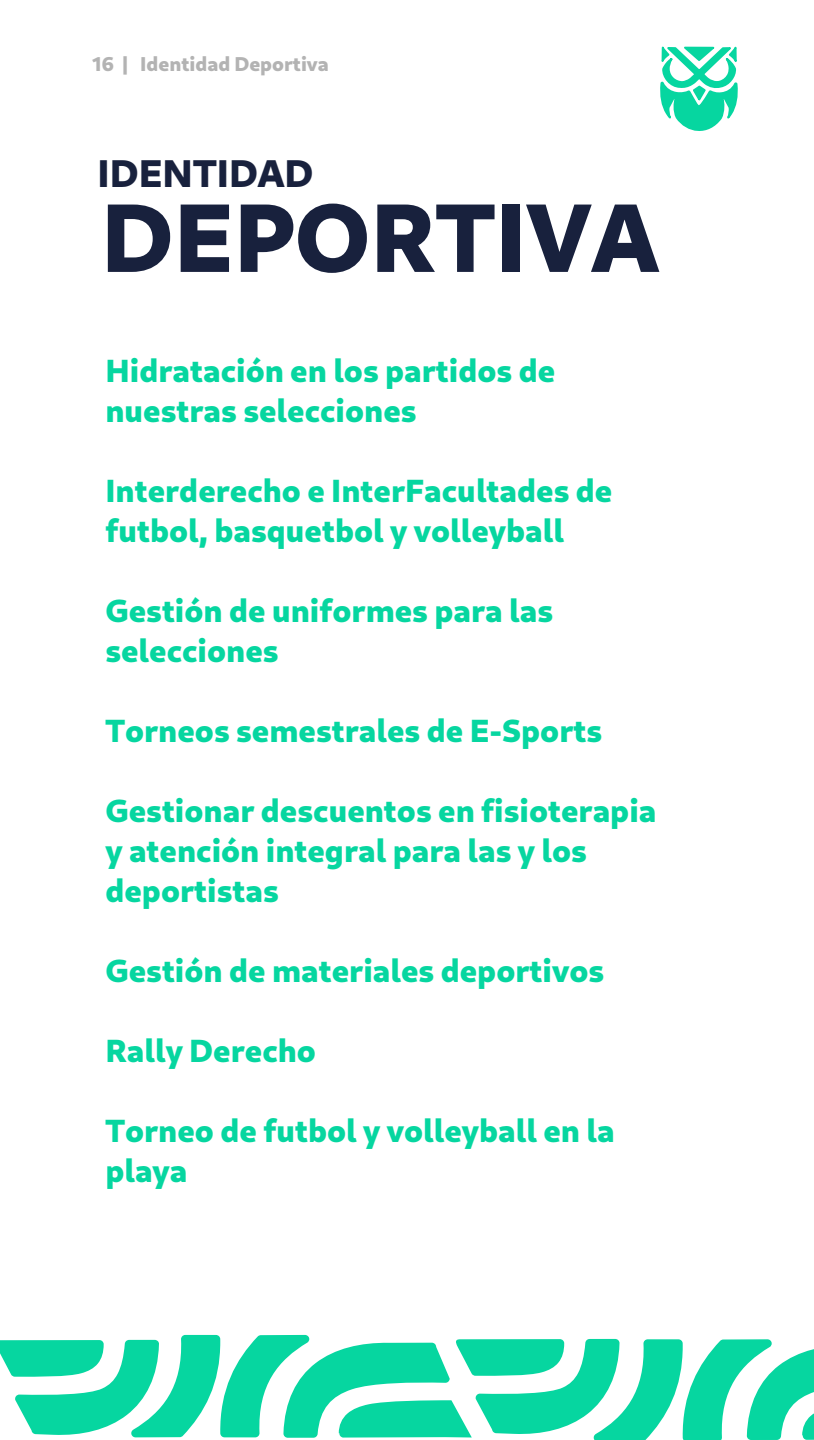
<style>
.page{position:relative;width:814px;height:1440px;background:#fff}
.page>*{position:absolute;margin:0;border:0;box-sizing:border-box;transform-origin:0 0}
.t1{font:97.1px "Cairo Font 0 0";color:#18213d}
.t2{font:38.6px "Cairo Font 0 0";color:#18213d}
.t3{font:32px/40px "Cairo Font 0 0";color:#06d6a0}
.t4{font:20px "Cairo Font 0 0";color:#b3b3b3}
.s1{font-family:"Cairo Font 0 1"}
</style>
<div class="page">
<svg style="left:181px;top:1335px;width:633px;height:105px"></svg>
<svg style="left:0;top:1339px;width:772px;height:101px;fill:#06d6a0"></svg>
<svg style="left:660px;top:46px;width:78px;height:85px"></svg>
<p class="t4" style="left:92px;top:53px;width:238px">16 | Identidad Deportiva</p>
<p class="t2" style="left:98px;top:151px;width:217px">IDENTIDAD</p>
<h1 class="t1" style="left:101px;top:182px;width:559px">DEPORTIVA</h1>
<p class="t3" style="left:105px;top:351px;width:451px">Hidratación en los partidos de nuestras selecciones</p>
<p class="t3" style="left:105px;top:471px;width:508px">Interderecho e InterFacultades de futbol, basquetbol y volleyball</p>
<p class="t3" style="left:105px;top:591px;width:449px">Gestión de uniformes para las selecciones</p>
<p class="t3" style="left:105px;top:711px;width:498px">Torneos semestrales de E-Sports</p>
<p class="t3" style="left:105px;top:791px;width:552px">Gestionar descuentos en <span class="s1">fi</span>sioterapia y atención integral para las y los deportistas</p>
<p class="t3" style="left:105px;top:951px;width:500px">Gestión de materiales deportivos</p>
<p class="t3" style="left:105px;top:1031px;width:212px">Rally Derecho</p>
<p class="t3" style="left:105px;top:1111px;width:511px">Torneo de futbol y volleyball en la playa</p>
</div>
